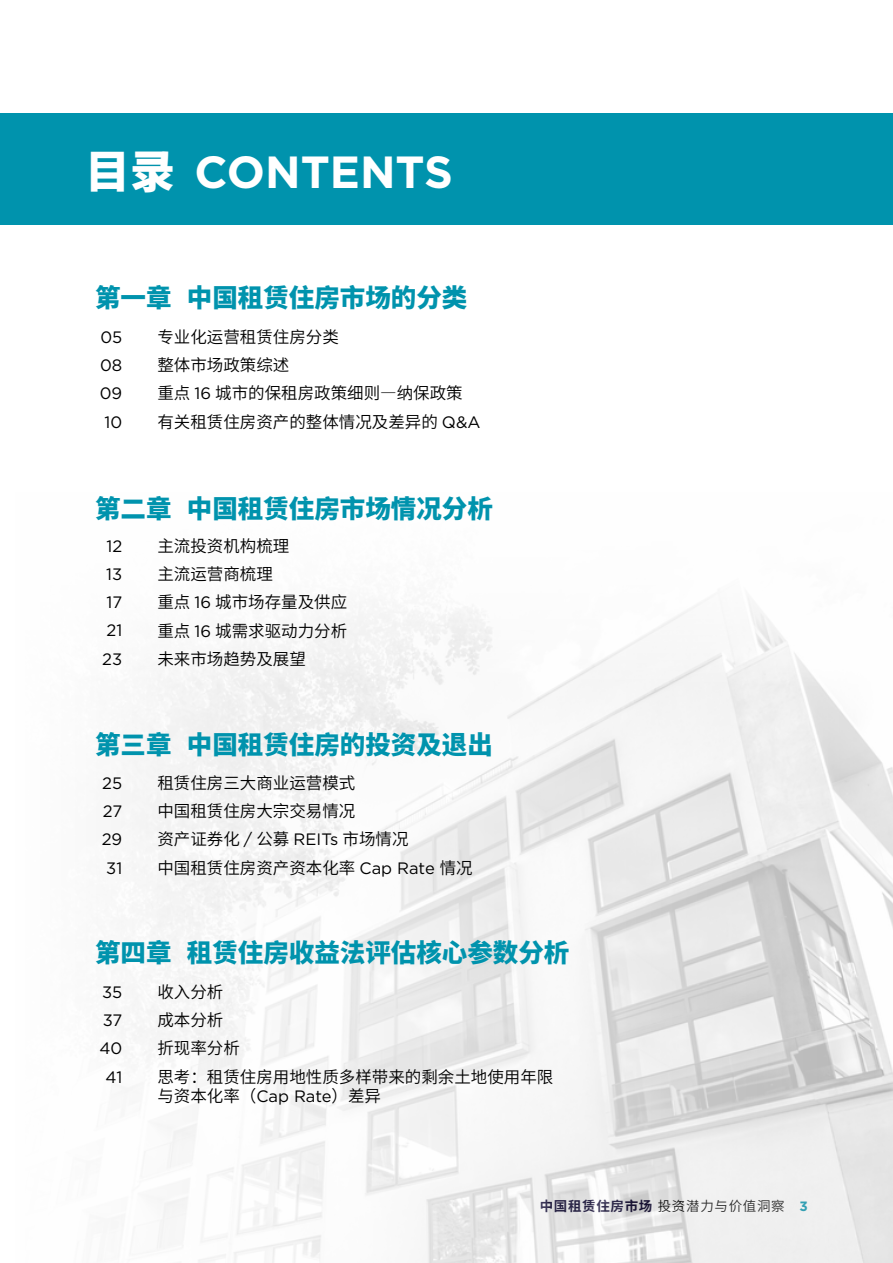
<style>
.page{position:relative;width:893px;height:1263px;background:#fff}
.page>*{position:absolute;margin:0;border:0;box-sizing:border-box;transform-origin:0 0}
.t1{font:700 45px "Gotham";color:#fff}
.t2{font:900 25.5px "Noto Sans CJ Ksc";color:#0093ad}
.t3{font:600 16.5px/28.3px "Noto Sans CJ Ksc";color:#000}
.t4{font:16.5px/28.3px "Gotham";color:#000;text-align:justify}
.t5{font:600 13.5px "Noto Sans CJ Ksc";letter-spacing:.05em;color:#000}
.s1{font-family:"Noto Sans CJ Ksc";font-weight:900}
.s2{font-family:"Gotham";font-weight:400}
.s3{font-weight:700;color:#1d1740}
.s4{font-family:"Gotham";font-weight:700;color:#0093ad}
</style>
<div class="page">
<img style="left:132px;top:689px;width:761px;height:574px">
<div style="left:0;top:113px;width:893px;height:111px;background:#0093ad"></div>
<h1 class="t1" style="left:85px;top:143px;width:369px"><span class="s1">目录</span> CONTENTS</h1>
<h2 class="t2" style="left:95px;top:284px;width:374px">第一章 中国租赁住房市场的分类</h2>
<p class="t4" style="left:100px;top:322px;width:24px">05<br>08<br>09<br>10</p>
<p class="t3" style="left:157px;top:323px;width:325px">专业化运营租赁住房分类<br>整体市场政策综述<br>重点 <span class="s2">16</span> 城市的保租房政策细则―纳保政策有关租赁住房资产的整体情况及差异的 <span class="s2">Q&amp;A</span></p>
<h2 class="t2" style="left:95px;top:494px;width:399px">第二章 中国租赁住房市场情况分析</h2>
<p class="t4" style="left:102px;top:531px;width:21px">12<br>13<br>17<br>21<br>23</p>
<p class="t3" style="left:157px;top:532px;width:191px">主流投资机构梳理<br>主流运营商梳理<br>重点 <span class="s2">16</span> 城市场存量及供应重点 <span class="s2">16</span> 城需求驱动力分析未来市场趋势及展望</p>
<h2 class="t2" style="left:95px;top:730px;width:399px">第三章 中国租赁住房的投资及退出</h2>
<p class="t4" style="left:102px;top:768px;width:22px">25<br>27<br>29<br>31</p>
<p class="t3" style="left:157px;top:769px;width:317px">租赁住房三大商业运营模式<br>中国租赁住房大宗交易情况<br>资产证券化 <span class="s2">/</span> 公募 <span class="s2">REITs</span> 市场情况<br>中国租赁住房资产资本化率 <span class="s2">Cap Rate</span> 情况</p>
<h2 class="t2" style="left:95px;top:938px;width:476px">第四章 租赁住房收益法评估核心参数分析</h2>
<p class="t4" style="left:99px;top:977px;width:24px;text-align:center">35<br>37<br>40<br>41</p>
<p class="t3" style="left:157px;top:978px;width:397px">收入分析<br>成本分析<br>折现率分析<br>思考：租赁住房用地性质多样带来的剩余土地使用年限</p>
<p class="t3" style="left:157px;top:1082px;width:225px">与资本化率（<span class="s2">Cap Rate</span>）差异</p>
<p class="t5" style="left:540px;top:1198px;width:270px"><span class="s3">中国租赁住房市场</span>投资潜力与价值洞察 <span class="s4">3</span></p>
</div>
